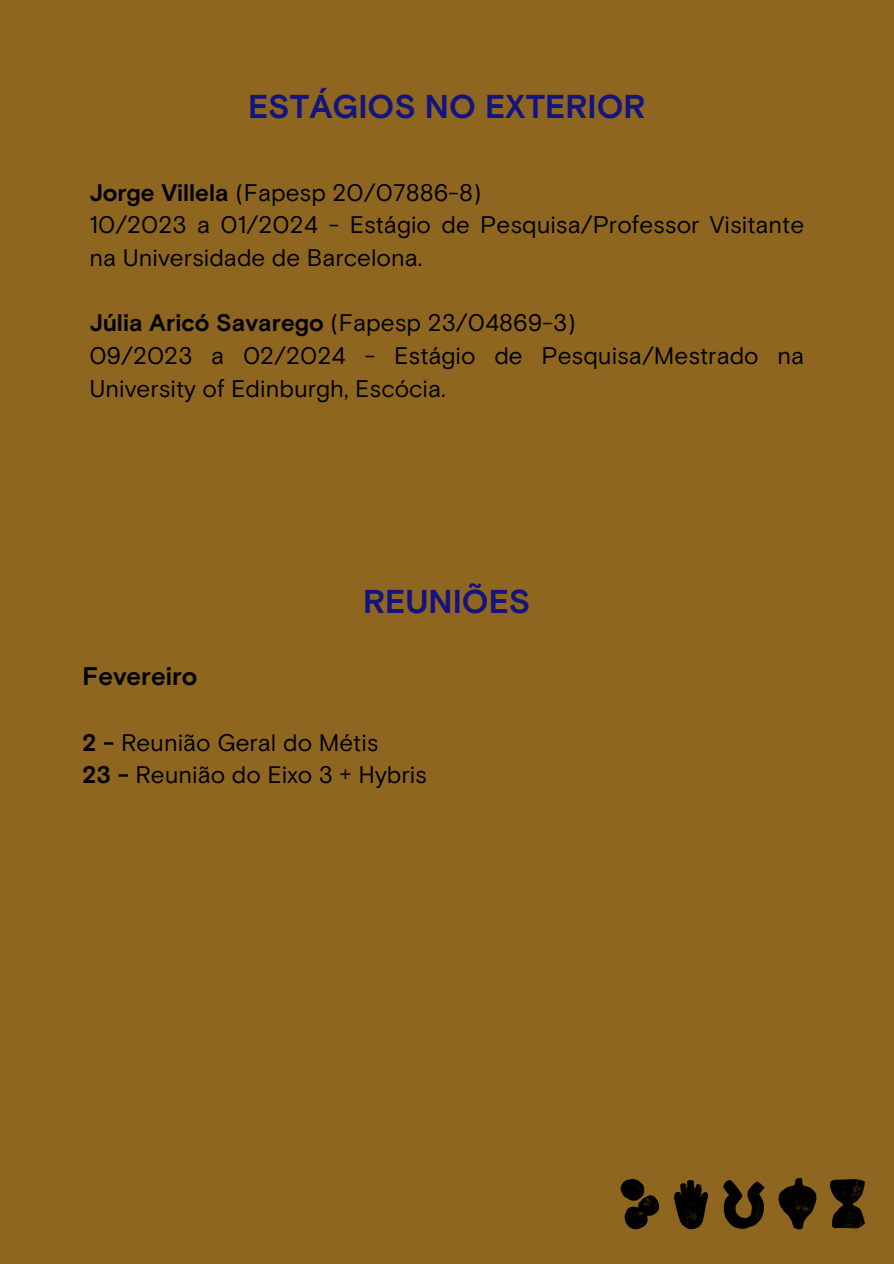
<style>
.page{position:relative;width:894px;height:1264px;background:#fff}
.page>*{position:absolute;margin:0;border:0;box-sizing:border-box;transform-origin:0 0}
.t1{font:700 33px "Basis Grotesque Pro";color:#14147c}
.t2{font:700 25.5px "Basis Grotesque Pro";color:#000}
.t3{font:24px/32.7px "Basis Grotesque Pro";color:#000}
.t4{font:700 24px "Basis Grotesque Pro";color:#000}
.s1{font-weight:700}
.s2{font-weight:400}
</style>
<div class="page">
<div style="left:0;top:0;width:893px;height:1263px;background:#8e6620"></div>
<img style="left:674px;top:1180px;width:35px;height:50px">
<img style="left:723px;top:1180px;width:42px;height:49px">
<img style="left:778px;top:1177px;width:39px;height:53px">
<img style="left:620px;top:1178px;width:40px;height:52px">
<img style="left:830px;top:1179px;width:36px;height:50px">
<h1 class="t1" style="left:248px;top:86px;width:399px">ESTÁGIOS NO EXTERIOR</h1>
<p class="t3" style="left:89px;top:177px;width:393px"><span class="s1">Jorge Villela</span> (Fapesp 20/07886-8)</p>
<p class="t3" style="left:89px;top:210px;width:716px">10/2023 a 01/2024 - Estágio de Pesquisa/Professor Visitante na Universidade de Barcelona.</p>
<p class="t4" style="left:89px;top:309px;width:488px">Júlia Aricó Savarego <span class="s2">(Fapesp 23/04869-3)</span></p>
<p class="t3" style="left:89px;top:340px;width:716px">09/2023 a 02/2024 - Estágio de Pesquisa/Mestrado na<br>University of Edinburgh, Escócia.</p>
<p class="t2" style="left:83px;top:661px;width:116px">Fevereiro</p>
<p class="t1" style="left:363px;top:582px;width:169px">REUNIÕES</p>
<p class="t3" style="left:83px;top:727px;width:297px"><span class="s1">2 -</span> Reunião Geral do Métis</p>
<p class="t3" style="left:83px;top:759px;width:346px"><span class="s1">23 -</span> Reunião do Eixo 3 + Hybris</p>
</div>
